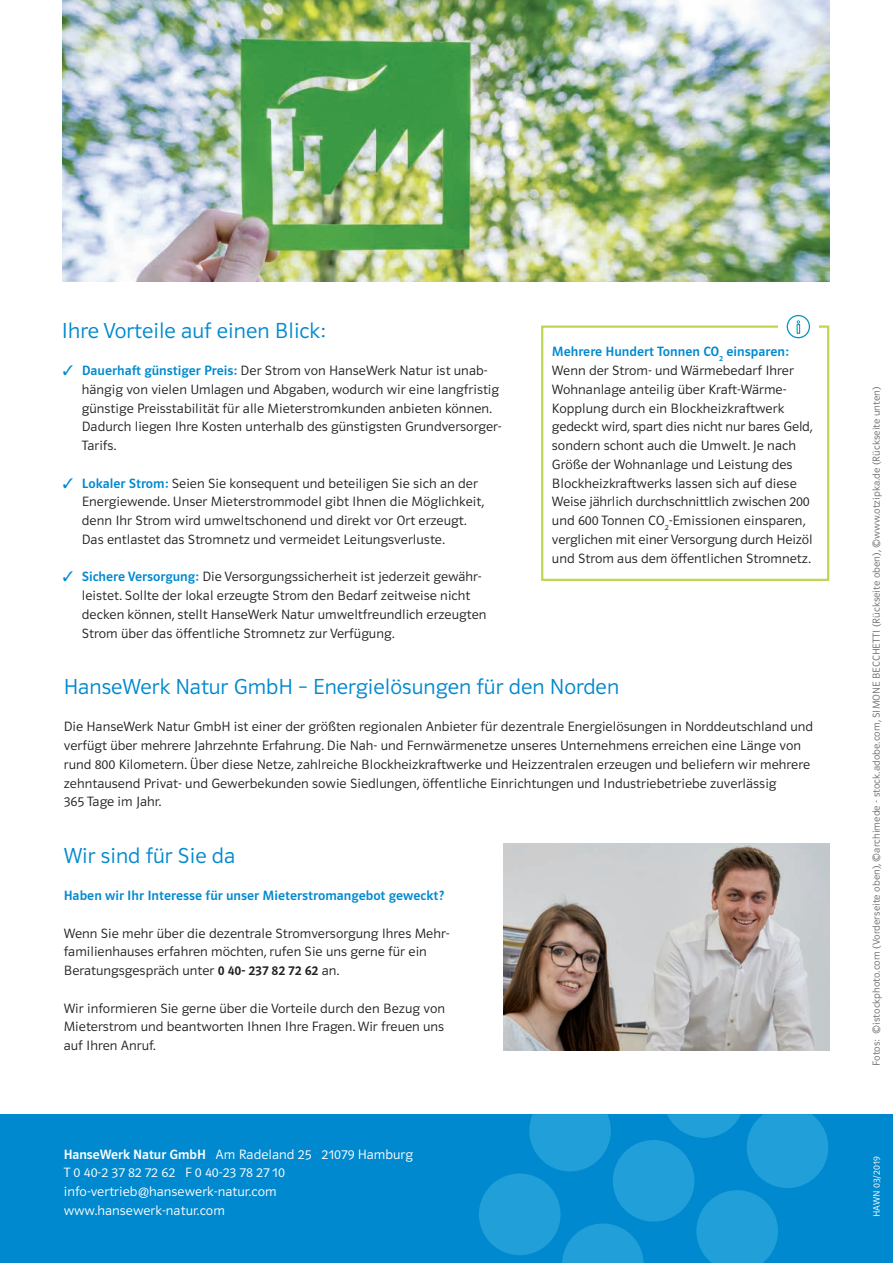
<style>
.page{position:relative;width:893px;height:1263px;background:#fff}
.page>*{position:absolute;margin:0;border:0;box-sizing:border-box;transform-origin:0 0}
.t1{font:22.5px "Polo 22 NEU Leicht";color:#0089cf}
.t2{font:13.95px/18.8px "Polo 11 Neu Leicht";color:#231f20}
.t3{font:13.95px/18.8px "Polo 11 Neu Leicht";color:#fff}
.t4{font:13.95px "Polo 11 Neu Krftg";color:#0089cf}
.t5{font:10.5px "Polo 11 Neu Leicht";color:#6c6d70}
.t6{font:9.75px "Polo 11 Neu Leicht";color:#fff}
.s1{color:#0089cf}
.s2{font-family:"Polo 11 Neu Krftg";color:#0089cf}
.s3{font-family:"Polo 11 Neu Krftg"}
.s4{font-family:"Polo 22 NEU Krftg"}
</style>
<div class="page">
<div style="left:0;top:1114px;width:893px;height:149px;background:#0089cf"></div>
<svg style="left:479px;top:1114px;width:349px;height:149px"></svg>
<img style="left:62px;top:0;width:767px;height:281px">
<div style="left:541px;top:325px;width:288px;height:256px;border:2px solid #bcd752"></div>
<div style="left:778px;top:315px;width:41px;height:23px;background:#fff"></div>
<svg style="left:787px;top:315px;width:23px;height:23px"></svg>
<img style="left:503px;top:844px;width:326px;height:206px">
<h1 class="t1" style="left:62px;top:318px;width:265px">Ihre Vorteile auf einen Blick:</h1>
<p class="t2" style="left:82px;top:361px;width:421px;text-indent:-19px"><span class="s1">✓</span> <span class="s2">Dauerhaft günstiger Preis:</span> Der Strom von HanseWerk Natur ist unab&shy;hängig von vielen Umlagen und Abgaben, wodurch wir eine langfristig günstige Preisstabilität für alle Mieterstromkunden anbieten können.<br>Dadurch liegen Ihre Kosten unterhalb des günstigsten Grundversorger-Tarifs.</p>
<p class="t2" style="left:82px;top:473px;width:404px;text-indent:-19px"><span class="s1">✓</span> <span class="s2">Lokaler Strom:</span> Seien Sie konsequent und beteiligen Sie sich an der Energiewende. Unser Mieterstrommodel gibt Ihnen die Möglichkeit, denn Ihr Strom wird umweltschonend und direkt vor Ort erzeugt.<br>Das entlastet das Stromnetz und vermeidet Leitungsverluste.</p>
<p class="t2" style="left:82px;top:567px;width:406px;text-indent:-19px"><span class="s1">✓</span> <span class="s2">Sichere Versorgung:</span> Die Versorgungssicherheit ist jederzeit gewähr&shy;leistet. Sollte der lokal erzeugte Strom den Bedarf zeitweise nicht decken können, stellt HanseWerk Natur umweltfreundlich erzeugten Strom über das öffentliche Stromnetz zur Verfügung.</p>
<p class="t4" style="left:552px;top:344px;width:238px">Mehrere Hundert Tonnen CO<sub>2</sub> einsparen:</p>
<p class="t2" style="left:552px;top:361px;width:262px">Wenn der Strom- und Wärmebedarf Ihrer Wohnanlage anteilig über Kraft-Wärme-Kopplung durch ein Blockheizkraftwerk gedeckt wird, spart dies nicht nur bares Geld, sondern schont auch die Umwelt. Je nach Größe der Wohnanlage und Leistung des Blockheizkraftwerks lassen sich auf diese Weise jährlich durchschnittlich zwischen 200 und 600 Tonnen CO<sub>2</sub>-Emissionen einsparen, verglichen mit einer Versorgung durch Heizöl und Strom aus dem öffentlichen Stromnetz.</p>
<h1 class="t1" style="left:64px;top:674px;width:557px">HanseWerk Natur GmbH – Energielösungen für den Norden</h1>
<p class="t2" style="left:64px;top:717px;width:751px">Die HanseWerk Natur GmbH ist einer der größten regionalen Anbieter für dezentrale Energielösungen in Norddeutschland und verfügt über mehrere Jahrzehnte Erfahrung. Die Nah- und Fernwärmenetze unseres Unternehmens erreichen eine Länge von rund 800 Kilometern. Über diese Netze, zahlreiche Blockheizkraftwerke und Heizzentralen erzeugen und beliefern wir mehrere zehntausend Privat- und Gewerbekunden sowie Siedlungen, öffentliche Einrichtungen und Industriebetriebe zuverlässig<br>365 Tage im Jahr.</p>
<h1 class="t1" style="left:64px;top:843px;width:173px">Wir sind für Sie da</h1>
<p class="t4" style="left:64px;top:888px;width:382px">Haben wir Ihr Interesse für unser Mieterstromangebot geweckt?</p>
<p class="t2" style="left:64px;top:923px;width:387px">Wenn Sie mehr über die dezentrale Stromversorgung Ihres Mehr&shy;familienhauses erfahren möchten, rufen Sie uns gerne für ein<br>Beratungsgespräch unter <span class="s3">0 40- 237 82 72 62</span> an.</p>
<p class="t2" style="left:64px;top:998px;width:383px;text-align:justify">Wir informieren Sie gerne über die Vorteile durch den Bezug von Mieterstrom und beantworten Ihnen Ihre Fragen. Wir freuen uns auf Ihren Anruf.</p>
<p class="t3" style="left:64px;top:1144px;width:351px"><span class="s4">HanseWerk Natur GmbH</span> Am Radeland 25 21079 Hamburg T 0 40-2 37 82 72 62 F 0 40-23 78 27 10 info-vertrieb@hansewerk-natur.com www.hansewerk-natur.com</p>
<p class="t5" style="left:870px;top:1066px;width:681px;rotate:-90deg">Fotos: ©istockphoto.com (Vorderseite oben), ©archimede - stock.adobe.com, SIMONE BECCHETTI (Rückseite oben), ©www.otzipka.de (Rückseite unten)</p>
<p class="t6" style="left:871px;top:1217px;width:62px;rotate:-90deg">HAWN 03/2019</p>
</div>
